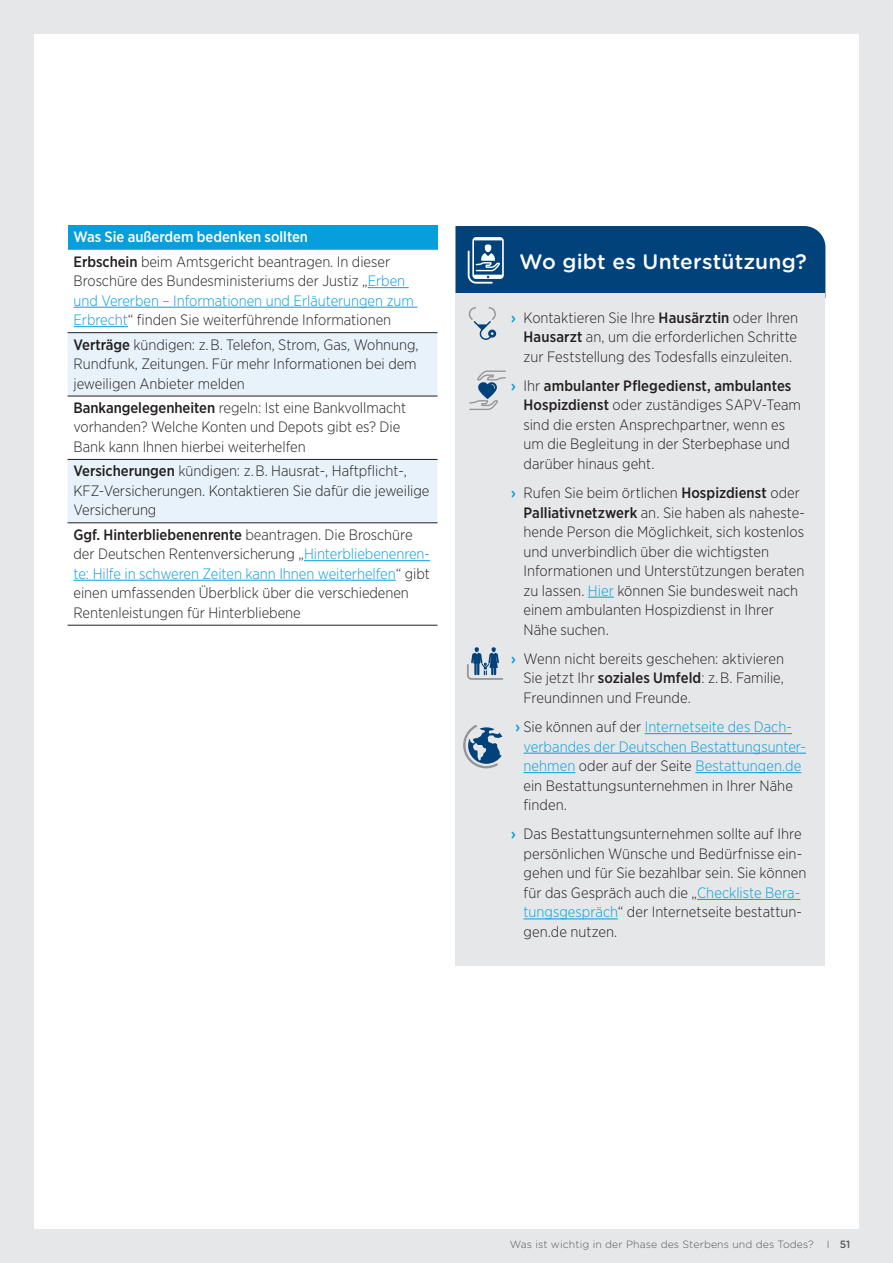
<style>
.page{position:relative;width:893px;height:1263px;background:#e6e7e9}
.page>*{position:absolute;margin:0;border:0;box-sizing:border-box;transform-origin:0 0}
.t1{font:500 21px "Gotham Rounded";letter-spacing:.01em;color:#fff}
.t2{font:300 15px/19.5px "Gotham Narrow";letter-spacing:-.005em;color:#231f20}
.t3{font:300 15px/19.5px "Gotham Narrow";letter-spacing:.005em;color:#069edb}
.t4{font:300 10.5px "Gotham Rounded";letter-spacing:.01em;color:#57585a}
.s1{font-weight:500;color:#fff}
.s2{font-weight:500}
.s3{color:#069edb}
.s4{font-family:"Gotham Rounded";font-weight:500;color:#069edb}
.s5{font-family:"Gotham Rounded";font-weight:500}
.s6{color:#231f20}
</style>
<div class="page">
<div style="left:34px;top:34px;width:825px;height:1195px;background:#fff"></div>
<div style="left:68px;top:225px;width:369px;height:25px;background:#069edb"></div>
<svg style="left:68px;top:287px;width:369px;height:338px"></svg>
<svg style="left:68px;top:333px;width:369px;height:189px;fill:#e8f2fa"></svg>
<hr style="left:68px;top:332px;width:369px;height:1px;background:#231f20">
<hr style="left:68px;top:396px;width:369px;height:1px;background:#231f20">
<hr style="left:68px;top:459px;width:369px;height:1px;background:#231f20">
<hr style="left:68px;top:522px;width:369px;height:1px;background:#231f20">
<hr style="left:68px;top:625px;width:369px;height:1px;background:#231f20">
<hr style="left:368px;top:287px;width:41px;height:1px;background:#069edb">
<hr style="left:74px;top:307px;width:343px;height:1px;background:#069edb">
<hr style="left:74px;top:326px;width:54px;height:1px;background:#069edb">
<hr style="left:304px;top:560px;width:126px;height:1px;background:#069edb">
<hr style="left:74px;top:580px;width:322px;height:1px;background:#069edb">
<div style="left:455px;top:294px;width:370px;height:96px;background:#e6e7e9"></div>
<div style="left:455px;top:362px;width:370px;height:135px;background:#e6e7e9"></div>
<div style="left:455px;top:469px;width:370px;height:194px;background:#e6e7e9"></div>
<svg style="left:588px;top:597px;width:26px;height:1px"></svg>
<div style="left:455px;top:635px;width:370px;height:96px;background:#e6e7e9"></div>
<div style="left:455px;top:703px;width:370px;height:136px;background:#e6e7e9"></div>
<hr style="left:645px;top:733px;width:147px;height:1px;background:#069edb">
<hr style="left:523px;top:753px;width:283px;height:1px;background:#069edb">
<hr style="left:523px;top:772px;width:52px;height:1px;background:#069edb">
<hr style="left:695px;top:772px;width:106px;height:1px;background:#069edb">
<div style="left:455px;top:810px;width:370px;height:155px;background:#e6e7e9"></div>
<hr style="left:697px;top:899px;width:103px;height:1px;background:#069edb">
<hr style="left:523px;top:918px;width:95px;height:1px;background:#069edb">
<div style="left:455px;top:226px;width:370px;height:68px;background:#004279"></div>
<svg style="left:468px;top:307px;width:29px;height:33px"></svg>
<svg style="left:469px;top:370px;width:37px;height:40px"></svg>
<svg style="left:467px;top:647px;width:36px;height:33px"></svg>
<svg style="left:463px;top:725px;width:39px;height:43px"></svg>
<p class="t2" style="left:74px;top:224px;width:318px;line-height:24.3px"><span class="s1">Was Sie außerdem bedenken sollten<br></span><span class="s2">Erbschein</span> beim Amtsgericht beantragen. In dieser</p>
<p class="t2" style="left:74px;top:271px;width:342px">Broschüre des Bundesministeriums der Justiz „<span class="s3">Erben und Vererben – Informationen und Erläuterungen zum<br>Erbrecht</span>“ finden Sie weiterführende Informationen</p>
<p class="t2" style="left:74px;top:334px;width:347px"><span class="s2">Verträge</span> kündigen: z. B. Telefon, Strom, Gas, Wohnung,<br>Rundfunk, Zeitungen. Für mehr Informationen bei dem jeweiligen Anbieter melden</p>
<p class="t2" style="left:74px;top:397px;width:334px"><span class="s2">Bankangelegenheiten</span> regeln: Ist eine Bankvollmacht vorhanden? Welche Konten und Depots gibt es? Die<br>Bank kann Ihnen hierbei weiterhelfen</p>
<p class="t2" style="left:74px;top:461px;width:357px"><span class="s2">Versicherungen</span> kündigen: z. B. Hausrat-, Haftpflicht-,<br>KFZ-Versicherungen. Kontaktieren Sie dafür die jeweilige<br>Versicherung</p>
<p class="t2" style="left:74px;top:524px;width:358px"><span class="s2">Ggf. Hinterbliebenenrente</span> beantragen. Die Broschüre der Deutschen Rentenversicherung „<span class="s3">Hinterbliebenenren&shy;te: Hilfe in schweren Zeiten kann Ihnen weiterhelfen</span>“ gibt einen umfassenden Überblick über die verschiedenen Rentenleistungen für Hinterbliebene</p>
<h1 class="t1" style="left:519px;top:246px;width:289px">Wo gibt es Unterstützung?</h1>
<p class="t2" style="left:523px;top:307px;width:276px;text-align:justify;text-indent:-13px"><span class="s4">›</span> Kontaktieren Sie Ihre <span class="s2">Hausärztin</span> oder Ihren <span class="s2">Hausarzt</span> an, um die erforderlichen Schritte zur Feststellung des Todesfalls einzuleiten.</p>
<p class="t2" style="left:523px;top:375px;width:279px;text-indent:-13px"><span class="s4">›</span> Ihr <span class="s2">ambulanter Pflegedienst, ambulantes Hospizdienst</span> oder zuständiges SAPV-Team sind die ersten Ansprechpartner, wenn es um die Begleitung in der Sterbephase und darüber hinaus geht.</p>
<p class="t2" style="left:523px;top:483px;width:283px;text-indent:-13px"><span class="s4">›</span> Rufen Sie beim örtlichen <span class="s2">Hospizdienst</span> oder <span class="s2">Palliativnetzwerk</span> an. Sie haben als naheste&shy;hende Person die Möglichkeit, sich kostenlos und unverbindlich über die wichtigsten Informationen und Unterstützungen beraten zu lassen. <span class="s3">Hier</span> können Sie bundesweit nach einem ambulanten Hospizdienst in Ihrer Nähe suchen.</p>
<p class="t2" style="left:523px;top:648px;width:262px;text-align:justify;text-indent:-13px"><span class="s4">›</span> Wenn nicht bereits geschehen: aktivieren Sie jetzt Ihr <span class="s2">soziales Umfeld</span>: z. B. Familie, Freundinnen und Freunde.</p>
<p class="t3" style="left:523px;top:717px;width:284px;text-indent:-8px"><span class="s5">›</span> <span class="s6">Sie können auf der</span> Internetseite des Dach&shy;verbandes der Deutschen Bestattungsunter&shy;nehmen <span class="s6">oder auf der Seite</span> Bestattungen.de <span class="s6">ein Bestattungsunternehmen in Ihrer Nähe finden.</span></p>
<p class="t2" style="left:523px;top:824px;width:284px;text-indent:-13px"><span class="s4">›</span> Das Bestattungsunternehmen sollte auf Ihre persönlichen Wünsche und Bedürfnisse ein&shy;gehen und für Sie bezahlbar sein. Sie können für das Gespräch auch die „<span class="s3">Checkliste Bera&shy;tungsgespräch</span>“ der Internetseite bestattun&shy;gen.de nutzen.</p>
<p class="t4" style="left:510px;top:1237px;width:342px">Was ist wichtig in der Phase des Sterbens und des Todes? I <span class="s2">51</span></p>
</div>
